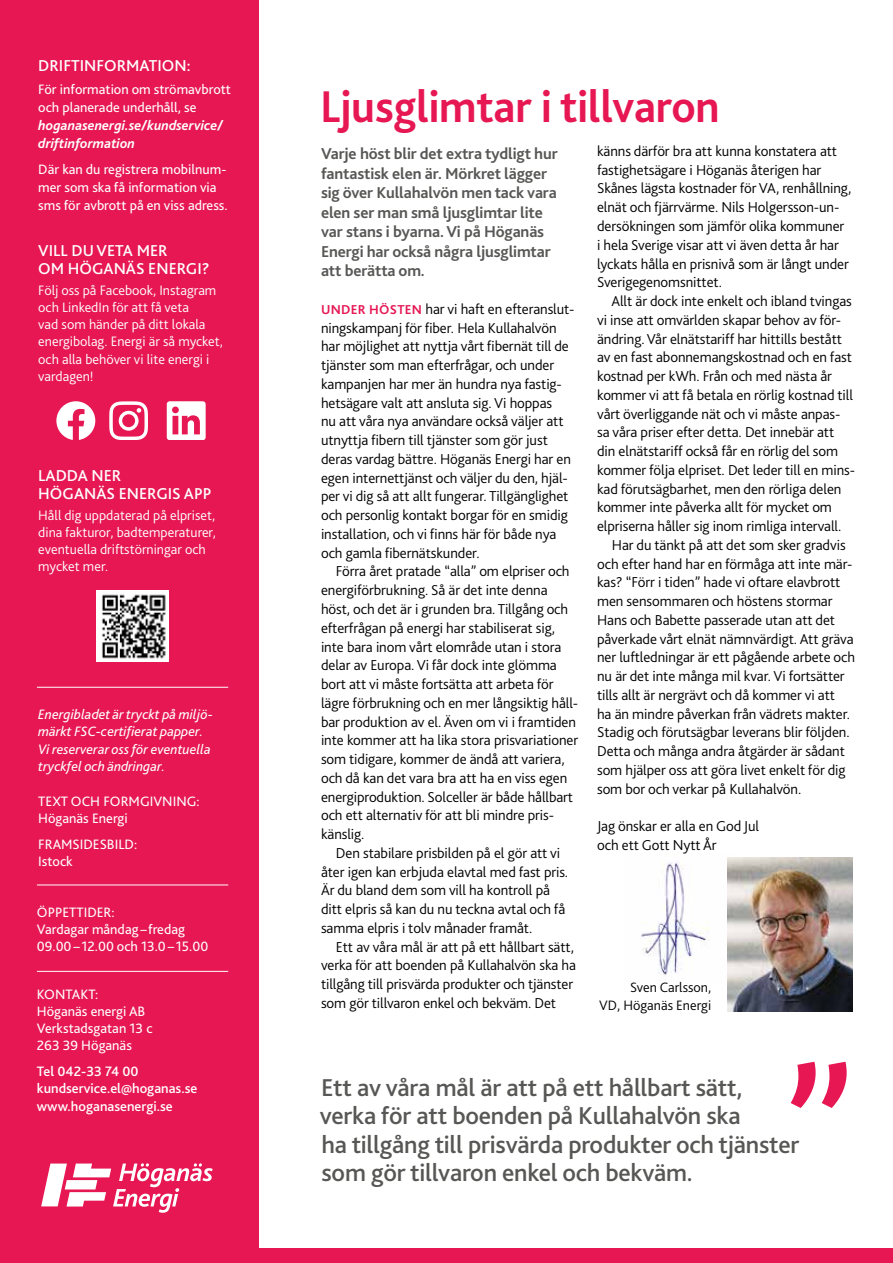
<style>
.page{position:relative;width:893px;height:1263px;background:#fff}
.page>*{position:absolute;margin:0;border:0;box-sizing:border-box;transform-origin:0 0}
.t1{font:700 46.5px "Bliss 2";letter-spacing:-.005em;color:#e61753}
.t2{font:500 25.5px/28.5px "Bliss 2";letter-spacing:-.01em;color:#575756}
.t3{font:700 16.5px/19.5px "Bliss 2";letter-spacing:-.01em;color:#575756}
.t4{font:500 16.5px/18px "Bliss 2";color:#fff}
.t5{font:300 15px/18.8px "Bliss 2";letter-spacing:-.005em;color:#000}
.t6{font:14.25px/17.2px "Bliss 2";color:#fff}
.t7{font:300 14.25px/17.1px "Bliss 2";color:#fff}
.t8{font:italic 14.25px/17.2px "Bliss 2";color:#fff}
.t9{font:500 14.25px/17.2px "Bliss 2";color:#fff}
.t10{font:italic 700 14.25px/18px "Bliss 2";color:#fff}
.t11{font:300 14.25px/18px "Bliss 2";color:#000;text-align:right}
.s1{font-weight:700;font-size:13.5px;color:#e61753}
</style>
<div class="page">
<div style="left:0;top:0;width:258px;height:1263px;background:#e61753"></div>
<svg style="left:791px;top:1062px;width:56px;height:46px"></svg>
<div style="left:0;top:1249px;width:893px;height:14px;background:#e61753"></div>
<svg style="left:41px;top:1163px;width:172px;height:50px"></svg>
<svg style="left:56px;top:401px;width:39px;height:39px"></svg>
<svg style="left:109px;top:401px;width:39px;height:39px"></svg>
<svg style="left:167px;top:401px;width:39px;height:39px"></svg>
<hr style="left:37px;top:687px;width:191px;height:1px;background:#fff">
<hr style="left:37px;top:884px;width:191px;height:1px;background:#fff">
<hr style="left:37px;top:971px;width:191px;height:1px;background:#fff">
<img style="left:641px;top:857px;width:87px;height:127px">
<img style="left:728px;top:857px;width:125px;height:155px">
<img style="left:97px;top:590px;width:71px;height:72px">
<p class="t4" style="left:38px;top:56px;width:154px">DRIFTINFORMATION:</p>
<p class="t6" style="left:38px;top:79px;width:194px;line-height:18px">För information om strömavbrott och planerade underhåll, se</p>
<p class="t10" style="left:38px;top:115px;width:187px">hoganasenergi.se/kundservice/ driftinformation</p>
<p class="t6" style="left:38px;top:160px;width:191px;line-height:18px">Där kan du registrera mobilnum&shy;mer som ska få information via sms för avbrott på en viss adress.</p>
<p class="t4" style="left:38px;top:241px;width:173px">VILL DU VETA MER<br>OM HÖGANÄS ENERGI?</p>
<p class="t7" style="left:38px;top:282px;width:186px">Följ oss på Facebook, Instagram och LinkedIn för att få veta<br>vad som händer på ditt lokala energibolag. Energi är så mycket, och alla behöver vi lite energi i vardagen!</p>
<p class="t4" style="left:38px;top:466px;width:175px">LADDA NER<br>HÖGANÄS ENERGIS APP</p>
<p class="t7" style="left:38px;top:507px;width:179px">Håll dig uppdaterad på elpriset, dina fakturor, badtemperaturer, eventuella driftstörningar och mycket mer.</p>
<p class="t8" style="left:38px;top:705px;width:176px">Energibladet är tryckt på miljö&shy;märkt FSC-certifierat papper.<br>Vi reserverar oss för eventuella tryckfel och ändringar.</p>
<p class="t6" style="left:38px;top:792px;width:163px">TEXT OCH FORMGIVNING:<br>Höganäs Energi</p>
<p class="t6" style="left:38px;top:835px;width:100px">FRAMSIDESBILD:<br>Istock</p>
<p class="t6" style="left:37px;top:903px;width:173px">ÖPPETTIDER:<br>Vardagar måndag –fredag<br>09.00– 12.00 och 13.0– 15.00</p>
<p class="t6" style="left:37px;top:985px;width:117px">KONTAKT:<br>Höganäs energi AB<br>Verkstadsgatan 13 c<br>263 39 Höganäs</p>
<p class="t9" style="left:37px;top:1062px;width:162px">Tel 042-33 74 00 kundservice.el@hoganas.se www.hoganasenergi.se</p>
<h1 class="t1" style="left:320px;top:77px;width:401px">Ljusglimtar i tillvaron</h1>
<p class="t3" style="left:321px;top:144px;width:238px">Varje höst blir det extra tydligt hur fantastisk elen är. Mörkret lägger sig över Kullahalvön men tack vara elen ser man små ljusglimtar lite var stans i byarna. Vi på Höganäs<br>Energi har också några ljusglimtar att -berätta om.</p>
<p class="t5" style="left:321px;top:300px;width:255px"><span class="s1">UNDER HÖSTEN</span> har vi haft en efteranslut&shy;ningskampanj för fiber. Hela Kullahalvön har möjlighet att nyttja vårt fibernät till de tjänster som man efterfrågar, och under kampanjen har mer än hundra nya fastig&shy;hetsägare valt att ansluta sig. Vi hoppas<br>nu att våra nya användare också väljer att utnyttja fibern till tjänster som gör just deras vardag bättre. Höganäs Energi har en egen internettjänst och väljer du den, hjäl&shy;per vi dig så att allt fungerar. Tillgänglighet och personlig kontakt borgar för en smidig installation, och vi finns här för både nya och gamla fibernätskunder.</p>
<p class="t5" style="left:321px;top:562px;width:259px;text-indent:15px">Förra året pratade “alla” om elpriser och energiförbrukning. Så är det inte denna höst, och det är i grunden bra. Tillgång och efterfrågan på energi har stabiliserat sig, inte bara inom vårt elområde utan i stora delar av Europa. Vi får dock inte glömma bort att vi måste fortsätta att arbeta för lägre förbrukning och en mer långsiktig håll&shy;bar produktion av el. Även om vi i framtiden inte kommer att ha lika stora prisvariationer som tidigare, kommer de ändå att variera, och då kan det vara bra att ha en viss egen energiproduktion. Solceller är både hållbart och ett alternativ för att bli mindre pris&shy;känslig.</p>
<p class="t5" style="left:321px;top:843px;width:249px;text-indent:15px">Den stabilare prisbilden på el gör att vi åter igen kan erbjuda elavtal med fast pris.<br>Är du bland dem som vill ha kontroll på ditt elpris så kan du nu teckna avtal och få samma elpris i tolv månader framåt.</p>
<p class="t5" style="left:321px;top:937px;width:256px;text-indent:15px">Ett av våra mål är att på ett hållbart sätt, verka för att boenden på Kullahalvön ska ha tillgång till prisvärda produkter och tjänster som gör tillvaron enkel och bekväm. Det</p>
<p class="t5" style="left:597px;top:142px;width:256px">känns därför bra att kunna konstatera att fastighetsägare i Höganäs återigen har Skånes lägsta kostnader för VA, renhållning, elnät och fjärrvärme. Nils Holgersson-un&shy;dersökningen som jämför olika kommuner i hela Sverige visar att vi även detta år har lyckats hålla en prisnivå som är långt under Sverigegenomsnittet.</p>
<p class="t5" style="left:611px;top:292px;width:242px">Allt är dock inte enkelt och ibland tvingas</p>
<p class="t5" style="left:597px;top:310px;width:246px">vi inse att omvärlden skapar behov av för-</p>
<p class="t5" style="left:597px;top:329px;width:246px">ändring. Vår elnätstariff har hittills bestått</p>
<p class="t5" style="left:597px;top:348px;width:256px">av en fast abonnemangskostnad och en fast</p>
<p class="t5" style="left:597px;top:367px;width:236px">kostnad per kWh. Från och med nästa år</p>
<p class="t5" style="left:597px;top:385px;width:257px">kommer vi att få betala en rörlig kostnad till</p>
<p class="t5" style="left:597px;top:404px;width:245px">vårt överliggande nät och vi måste anpas-</p>
<p class="t5" style="left:597px;top:423px;width:239px">sa våra priser efter detta. Det innebär att</p>
<p class="t5" style="left:597px;top:442px;width:243px">din elnätstariff också får en rörlig del som</p>
<p class="t5" style="left:597px;top:460px;width:259px">kommer följa elpriset. Det leder till en mins-</p>
<p class="t5" style="left:597px;top:479px;width:246px">kad förutsägbarhet, men den rörliga delen</p>
<p class="t5" style="left:597px;top:498px;width:236px">kommer inte påverka allt för mycket om</p>
<p class="t5" style="left:597px;top:517px;width:246px">elpriserna håller sig inom rimliga intervall.</p>
<p class="t5" style="left:612px;top:535px;width:235px">Har du tänkt på att det som sker gradvis</p>
<p class="t5" style="left:597px;top:554px;width:257px">och efter hand har en förmåga att inte mär-</p>
<p class="t5" style="left:597px;top:573px;width:245px">kas? “Förr i tiden” hade vi oftare elavbrott</p>
<p class="t5" style="left:597px;top:592px;width:237px">men sensommaren och höstens stormar</p>
<p class="t5" style="left:597px;top:610px;width:240px">Hans och Babette passerade utan att det</p>
<p class="t5" style="left:597px;top:629px;width:258px">påverkade vårt elnät nämnvärdigt. Att gräva</p>
<p class="t5" style="left:597px;top:648px;width:259px">ner luftledningar är ett pågående arbete och</p>
<p class="t5" style="left:597px;top:667px;width:249px">nu är det inte många mil kvar. Vi fortsätter</p>
<p class="t5" style="left:597px;top:685px;width:239px">tills allt är nergrävt och då kommer vi att</p>
<p class="t5" style="left:597px;top:704px;width:255px">ha än mindre påverkan från vädrets makter.</p>
<p class="t5" style="left:597px;top:723px;width:254px">Stadig och förutsägbar leverans blir följden.</p>
<p class="t5" style="left:597px;top:742px;width:249px">Detta och många andra åtgärder är sådant</p>
<p class="t5" style="left:597px;top:760px;width:250px">som hjälper oss att göra livet enkelt för dig</p>
<p class="t5" style="left:597px;top:779px;width:206px">som bor och verkar på Kullahalvön.</p>
<p class="t5" style="left:597px;top:817px;width:164px">Jag önskar er alla en God Jul och ett Gott Nytt År</p>
<p class="t11" style="left:599px;top:978px;width:113px">Sven Carlsson,<br>VD, Höganäs Energi</p>
<h2 class="t2" style="left:320px;top:1072px;width:481px">Ett av våra mål är att på ett hållbart sätt, verka för att boenden på Kullahalvön ska<br>ha tillgång till prisvärda produkter och tjänster som gör tillvaron enkel och bekväm.</h2>
</div>
